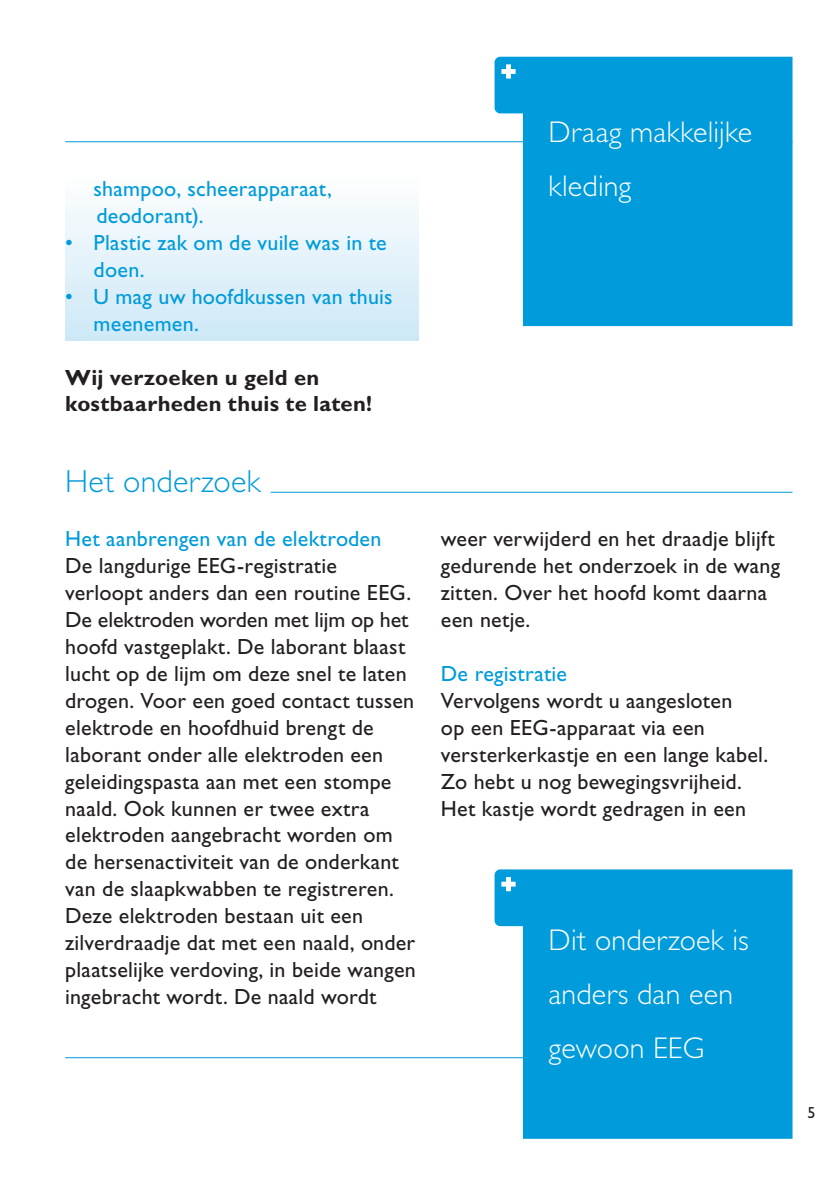
<style>
.page{position:relative;width:840px;height:1191px;background:#fff}
.page>*{position:absolute;margin:0;border:0;box-sizing:border-box;transform-origin:0 0}
.t1{font:300 32px "AZM Gill Sans";letter-spacing:.01em;color:#009bda}
.t2{font:300 30px/53.8px "AZM Gill Sans";letter-spacing:.005em;color:#fff}
.t3{font:22px/27px "AZM Gill Sans";letter-spacing:.01em;color:#231f20}
.t4{font:22px/27px "AZM Gill Sans";letter-spacing:.01em;color:#009bda}
.t5{font:700 22px/27px "AZM Gill Sans";letter-spacing:.01em;color:#231f20}
.t6{font:16px "AZM Gill Sans";color:#231f20}
</style>
<div class="page">
<div style="left:65px;top:173px;width:353px;height:167px;background:linear-gradient(to bottom,#fefefe,#cde8f7)"></div>
<hr style="left:65px;top:1057px;width:726px;height:1px;background:#009bda">
<hr style="left:65px;top:141px;width:727px;height:1px;background:#009bda">
<svg style="left:494px;top:57px;width:298px;height:269px;background:#13a2dc"></svg>
<svg style="left:501px;top:64px;width:14px;height:15px"></svg>
<hr style="left:270px;top:492px;width:522px;height:1px;background:#009bda">
<svg style="left:494px;top:869px;width:298px;height:269px;background:#14a2dc"></svg>
<svg style="left:501px;top:877px;width:14px;height:14px"></svg>
<h2 class="t2" style="left:548px;top:108px;width:205px">Draag makkelijke</h2>
<p class="t4" style="left:94px;top:177px;width:240px">shampoo, scheerapparaat,</p>
<h2 class="t2" style="left:548px;top:162px;width:84px">kleding</h2>
<p class="t4" style="left:96px;top:204px;width:109px">deodorant).</p>
<p class="t4" style="left:94px;top:231px;width:294px;text-indent:-28px">• Plastic zak om de vuile was in te doen.</p>
<p class="t4" style="left:94px;top:285px;width:300px;text-indent:-28px">• U mag uw hoofdkussen van thuis meenemen.</p>
<p class="t5" style="left:65px;top:366px;width:308px">Wij verzoeken u geld en kostbaarheden thuis te laten!</p>
<h1 class="t1" style="left:65px;top:470px;width:197px">Het onderzoek</h1>
<p class="t4" style="left:65px;top:527px;width:317px">Het aanbrengen van de elektroden</p>
<p class="t3" style="left:65px;top:554px;width:352px">De langdurige EEG-registratie verloopt anders dan een routine EEG.<br>De elektroden worden met lijm op het hoofd vastgeplakt. De laborant blaast lucht op de lijm om deze snel te laten drogen. Voor een goed contact tussen elektrode en hoofdhuid brengt de laborant onder alle elektroden een geleidingspasta aan met een stompe naald. Ook kunnen er twee extra elektroden aangebracht worden om de hersenactiviteit van de onderkant van de slaapkwabben te registreren.<br>Deze elektroden bestaan uit een zilverdraadje dat met een naald, onder plaatselijke verdoving, in beide wangen ingebracht wordt. De naald wordt</p>
<p class="t3" style="left:440px;top:527px;width:340px">weer verwijderd en het draadje blijft gedurende het onderzoek in de wang zitten. Over het hoofd komt daarna een netje.</p>
<p class="t4" style="left:440px;top:662px;width:127px">De registratie</p>
<p class="t3" style="left:440px;top:689px;width:328px">Vervolgens wordt u aangesloten<br>op een EEG-apparaat via een versterkerkastje en een lange kabel.<br>Zo hebt u nog bewegingsvrijheid.<br>Het kastje wordt gedragen in een</p>
<h2 class="t2" style="left:548px;top:916px;width:201px">Dit onderzoek is anders dan een gewoon EEG</h2>
<p class="t6" style="left:807px;top:1107px;width:9px">5</p>
</div>
